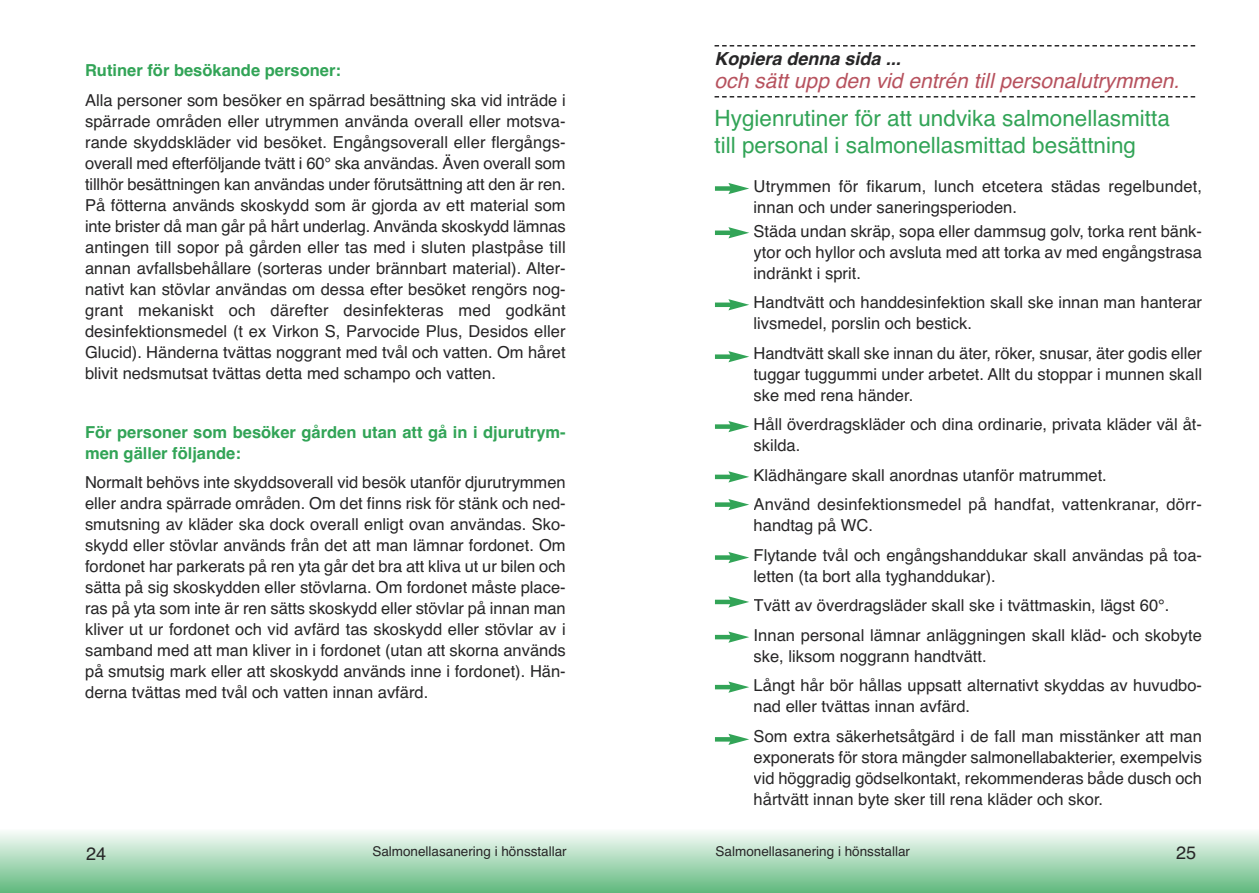
<style>
.page{position:relative;width:1259px;height:893px;background:#fff}
.page>*{position:absolute;margin:0;border:0;box-sizing:border-box;transform-origin:0 0}
.t1{font:22.5px/27px "Helvetica";color:#32a457}
.t2{font:italic 21px "Helvetica";color:#b7525e}
.t3{font:italic 700 18px "Helvetica";color:#272627}
.t4{font:18px "Helvetica";color:#272627}
.t5{font:16.5px/21px "Helvetica";color:#272627}
.t6{font:700 16.5px/21px "Helvetica";color:#32a457}
.t7{font:13.5px "Helvetica";color:#272627}
</style>
<div class="page">
<div style="left:0;top:829px;width:1259px;height:64px;background:linear-gradient(to bottom,#fbfdfb,#62b97f)"></div>
<svg style="left:714px;top:45px;width:481px;height:2px"></svg>
<svg style="left:714px;top:96px;width:481px;height:2px"></svg>
<hr style="left:715px;top:303px;width:17px;height:4px;background:#32a457">
<svg style="left:728px;top:299px;width:21px;height:11px"></svg>
<div style="left:715px;top:424px;width:17px;height:5px;background:#32a457"></div>
<svg style="left:728px;top:421px;width:21px;height:11px"></svg>
<hr style="left:715px;top:475px;width:17px;height:4px;background:#32a457">
<svg style="left:728px;top:471px;width:21px;height:11px"></svg>
<div style="left:715px;top:502px;width:17px;height:5px;background:#32a457"></div>
<svg style="left:728px;top:499px;width:21px;height:11px"></svg>
<hr style="left:715px;top:635px;width:17px;height:4px;background:#32a457">
<svg style="left:728px;top:631px;width:21px;height:12px"></svg>
<hr style="left:715px;top:685px;width:17px;height:4px;background:#32a457">
<svg style="left:728px;top:681px;width:21px;height:12px"></svg>
<div style="left:715px;top:737px;width:17px;height:5px;background:#32a457"></div>
<svg style="left:728px;top:734px;width:21px;height:11px"></svg>
<div style="left:715px;top:555px;width:17px;height:5px;background:#32a457"></div>
<svg style="left:728px;top:552px;width:21px;height:11px"></svg>
<hr style="left:715px;top:600px;width:17px;height:4px;background:#32a457">
<svg style="left:728px;top:596px;width:21px;height:12px"></svg>
<div style="left:715px;top:354px;width:17px;height:5px;background:#32a457"></div>
<svg style="left:728px;top:351px;width:21px;height:11px"></svg>
<div style="left:715px;top:186px;width:17px;height:5px;background:#32a457"></div>
<svg style="left:728px;top:183px;width:21px;height:11px"></svg>
<hr style="left:715px;top:231px;width:17px;height:4px;background:#32a457">
<svg style="left:728px;top:227px;width:21px;height:11px"></svg>
<p class="t6" style="left:85px;top:60px;width:257px">Rutiner för besökande personer:</p>
<p class="t5" style="left:85px;top:89px;width:482px;text-align:justify">Alla personer som besöker en spärrad besättning ska vid inträde i spärrade områden eller utrymmen använda overall eller motsva&shy;rande skyddskläder vid besöket. Engångsoverall eller flergångs&shy;overall med efterföljande tvätt i 60° ska användas. Även overall som tillhör besättningen kan användas under förutsättning att den är ren.<br>På fötterna används skoskydd som är gjorda av ett material som inte brister då man går på hårt underlag. Använda skoskydd lämnas antingen till sopor på gården eller tas med i sluten plastpåse till annan avfallsbehållare (sorteras under brännbart material). Alter&shy;nativt kan stövlar användas om dessa efter besöket rengörs nog&shy;grant mekaniskt och därefter desinfekteras med godkänt desinfektionsmedel (t ex Virkon S, Parvocide Plus, Desidos eller Glucid). Händerna tvättas noggrant med tvål och vatten. Om håret blivit nedsmutsat tvättas detta med schampo och vatten.</p>
<p class="t6" style="left:85px;top:421px;width:482px">För personer som besöker gården utan att gå in i djurutrym&shy;men gäller följande:</p>
<p class="t5" style="left:85px;top:472px;width:482px;text-align:justify">Normalt behövs inte skyddsoverall vid besök utanför djurutrymmen eller andra spärrade områden. Om det finns risk för stänk och ned&shy;smutsning av kläder ska dock overall enligt ovan användas. Sko&shy;skydd eller stövlar används från det att man lämnar fordonet. Om fordonet har parkerats på ren yta går det bra att kliva ut ur bilen och sätta på sig skoskydden eller stövlarna. Om fordonet måste place&shy;ras på yta som inte är ren sätts skoskydd eller stövlar på innan man kliver ut ur fordonet och vid avfärd tas skoskydd eller stövlar av i samband med att man kliver in i fordonet (utan att skorna används på smutsig mark eller att skoskydd används inne i fordonet). Hän&shy;derna tvättas med tvål och vatten innan avfärd.</p>
<p class="t3" style="left:714px;top:49px;width:188px">Kopiera denna sida ...</p>
<p class="t2" style="left:714px;top:68px;width:466px">och sätt upp den vid entrén till personalutrymmen.</p>
<h1 class="t1" style="left:714px;top:105px;width:457px">Hygienrutiner för att undvika salmonellasmitta till personal i salmonellasmittad besättning</h1>
<p class="t5" style="left:753px;top:176px;width:450px">Utrymmen för fikarum, lunch etcetera städas regelbundet, innan och under saneringsperioden.</p>
<p class="t5" style="left:753px;top:220px;width:450px;text-align:justify">Städa undan skräp, sopa eller dammsug golv, torka rent bänk&shy;ytor och hyllor och avsluta med att torka av med engångstrasa indränkt i sprit.</p>
<p class="t5" style="left:753px;top:292px;width:450px">Handtvätt och handdesinfektion skall ske innan man hanterar livsmedel, porslin och bestick.</p>
<p class="t5" style="left:753px;top:342px;width:450px;text-align:justify">Handtvätt skall ske innan du äter, röker, snusar, äter godis eller tuggar tuggummi under arbetet. Allt du stoppar i munnen skall ske med rena händer.</p>
<p class="t5" style="left:753px;top:414px;width:450px">Håll överdragskläder och dina ordinarie, privata kläder väl åt&shy;skilda.</p>
<p class="t5" style="left:753px;top:460px;width:450px;line-height:29.5px">Klädhängare skall anordnas utanför matrummet.<br>Använd desinfektionsmedel på handfat, vattenkranar, dörr-</p>
<p class="t5" style="left:753px;top:511px;width:450px;line-height:29.5px">handtag på WC.<br>Flytande tvål och engångshanddukar skall användas på toa-</p>
<p class="t5" style="left:753px;top:561px;width:450px;line-height:29.5px">letten (ta bort alla tyghanddukar).<br>Tvätt av överdragsläder skall ske i tvättmaskin, lägst 60°.<br>Innan personal lämnar anläggningen skall kläd- och skobyte</p>
<p class="t5" style="left:753px;top:641px;width:450px;line-height:29.5px">ske, liksom noggrann handtvätt.<br>Långt hår bör hållas uppsatt alternativt skyddas av huvudbo-</p>
<p class="t5" style="left:753px;top:692px;width:450px;line-height:29.5px">nad eller tvättas innan avfärd.<br>Som extra säkerhetsåtgärd i de fall man misstänker att man</p>
<p class="t5" style="left:753px;top:746px;width:450px;text-align:justify">exponerats för stora mängder salmonellabakterier, exempelvis vid höggradig gödselkontakt, rekommenderas både dusch och hårtvätt innan byte sker till rena kläder och skor.</p>
<p class="t4" style="left:86px;top:843px;width:22px">24</p>
<p class="t7" style="left:372px;top:843px;width:196px">Salmonellasanering i hönsstallar</p>
<p class="t7" style="left:715px;top:843px;width:196px">Salmonellasanering i hönsstallar</p>
<p class="t4" style="left:1176px;top:842px;width:22px">25</p>
</div>
